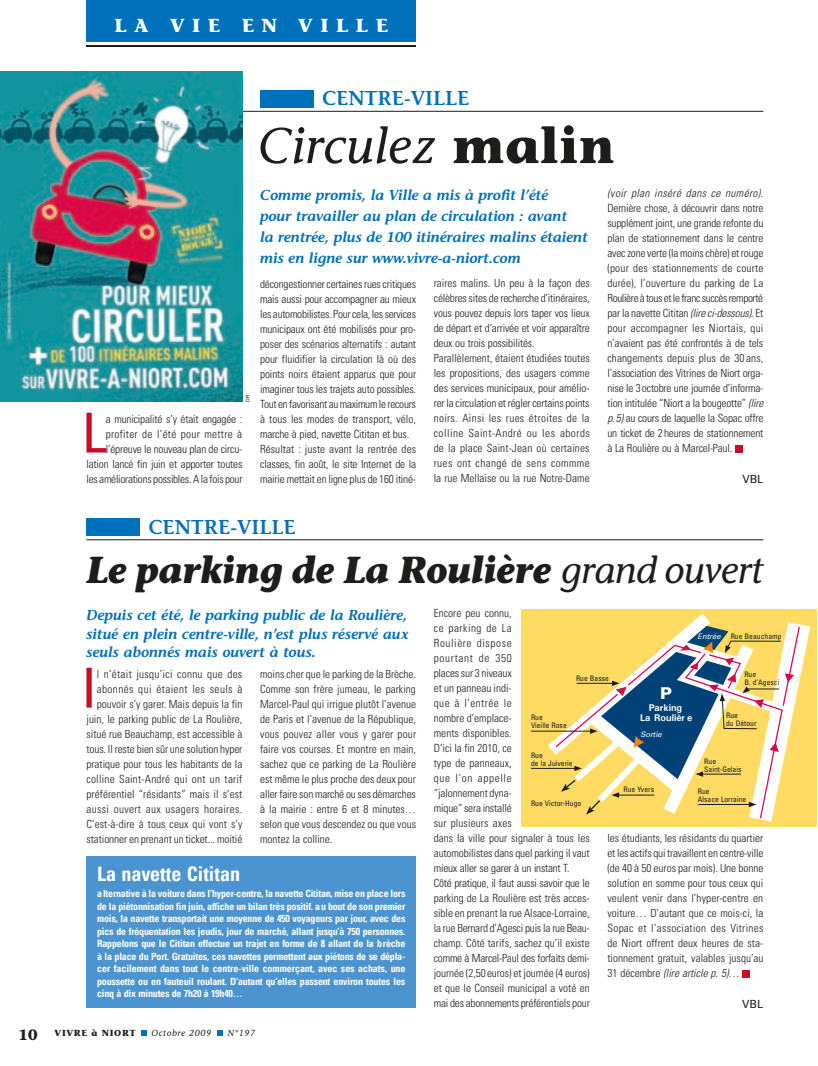
<style>
.page{position:relative;width:818px;height:1066px;background:#fff}
.page>*{position:absolute;margin:0;border:0;box-sizing:border-box;transform-origin:0 0}
.t1{font:55.5px "Univers 57 Condensed";color:#ca0a28}
.t2{font:italic 50px "Stone Informal";letter-spacing:.01em;color:#1d1d1b}
.t3{font:italic 700 37.5px "Stone Informal";letter-spacing:-.01em;color:#1d1d1b}
.t4{font:600 20px "Stone Informal";color:#0070ba}
.t5{font:300 condensed 20px "Univers 47";color:#fff}
.t6{font:700 18.75px "Stone Informal";letter-spacing:.4em;color:#fff}
.t7{font:900 16.38px "Univers";color:#fff}
.t8{font:italic 600 14.38px/21.2px "Stone Informal";letter-spacing:-.01em;color:#0070ba}
.t9{font:300 condensed 11.25px/15px "Univers";letter-spacing:-.005em;color:#1d1d1b}
.t10{font:11.25px "Univers 55";letter-spacing:-.005em;color:#1d1d1b}
.t11{font:300 condensed 10px/12.5px "Univers 47";letter-spacing:-.02em;color:#fff;text-align:justify}
.t12{font:700 9.75px/10.2px "Univers";color:#fff;text-align:center}
.t13{font:italic 8.75px "Stone Informal";letter-spacing:.075em;color:#1d1d1b}
.t14{font:700 8.75px "Stone Informal";letter-spacing:.075em;color:#1d1d1b}
.t15{font:7.62px/7.6px "Univers 57 Condensed";color:#1d1d1b}
.t16{font:italic 7.62px "Univers 55";color:#fff}
.t17{font:5px "Univers 55";color:#1d1d1b}
.s1{font-weight:700;font-style:normal}
.s2{font-style:italic}
.s3{font-weight:400}
.s4{font-size:15px}
</style>
<div class="page">
<img style="left:0;top:235px;width:1px;height:80px">
<img style="left:0;top:330px;width:1px;height:71px">
<hr style="left:86px;top:111px;width:677px;height:1px;background:#1d1d1b">
<div style="left:735px;top:445px;width:7px;height:8px;background:#ca0a28"></div>
<svg style="left:141px;top:1031px;width:5px;height:5px"></svg>
<svg style="left:217px;top:1031px;width:5px;height:5px"></svg>
<div style="left:260px;top:90px;width:53px;height:18px;background:#0070ba"></div>
<div style="left:743px;top:970px;width:7px;height:8px;background:#ca0a28"></div>
<div style="left:86px;top:518px;width:54px;height:18px;background:#0070ba"></div>
<hr style="left:86px;top:539px;width:677px;height:1px;background:#1d1d1b">
<img style="left:1px;top:71px;width:241px;height:331px">
<div style="left:86px;top:856px;width:330px;height:152px;background:#4c94d0"></div>
<div style="left:521px;top:609px;width:295px;height:217px;background:#ffdb63"></div>
<hr style="left:531px;top:768px;width:45px;height:1px;background:#1d1d1b">
<hr style="left:531px;top:731px;width:61px;height:1px;background:#1d1d1b">
<svg style="left:535px;top:609px;width:282px;height:218px"></svg>
<div style="left:86px;top:0;width:330px;height:42px;background:#0070ba"></div>
<hr style="left:86px;top:45px;width:330px;height:2px;background:#1d1d1b">
<h3 class="t6" style="left:114px;top:14px;width:275px">LA V IE EN V ILLE</h3>
<h3 class="t4" style="left:322px;top:86px;width:149px">CENTRE-VILLE</h3>
<p class="t17" style="left:245px;top:402px;width:8px;rotate:-90deg">DR</p>
<h1 class="t1" style="left:82px;top:397px;width:26px">L</h1>
<p class="t9" style="left:86px;top:411px;width:158px;text-align:right">a municipalité s’y était engagée : profiter de l’été pour mettre à l’épreuve le nouveau plan de circu&shy;lation lancé fin juin et apporter toutes les améliorations possibles. A la fois pour</p>
<h2 class="t2" style="left:257px;top:116px;width:359px">Circulez <span class="s1">MALIN</span></h2>
<p class="t8" style="left:260px;top:184px;width:329px">Comme promis, la Ville a mis à profit l’été<br>pour travailler au plan de circulation : avant<br>la rentrée, plus de 100 itinéraires malins étaient mis en ligne sur www.vivre-a-niort.com</p>
<p class="t9" style="left:260px;top:276px;width:158px">décongestionner certaines rues critiques mais aussi pour accompagner au mieux les automobilistes. Pour cela, les services municipaux ont été mobilisés pour pro&shy;poser des scénarios alternatifs : autant pour fluidifier la circulation là où des points noirs étaient apparus que pour imaginer tous les trajets auto possibles.<br>Tout en favorisant au maximum le recours à tous les modes de transport, vélo, marche à pied, navette Cititan et bus.<br>Résultat : juste avant la rentrée des classes, fin août, le site Internet de la mairie mettait en ligne plus de 160 itiné-</p>
<p class="t9" style="left:434px;top:276px;width:158px">raires malins. Un peu à la façon des célèbres sites de recherche d’itinéraires, vous pouvez depuis lors taper vos lieux de départ et d’arrivée et voir apparaître deux ou trois possibilités.<br>Parallèlement, étaient étudiées toutes les propositions, des usagers comme des services municipaux, pour amélio&shy;rer la circulation et régler certains points noirs. Ainsi les rues étroites de la colline Saint-André ou les abords de la place Saint-Jean où certaines rues ont changé de sens commme la rue Mellaise ou la rue Notre-Dame</p>
<p class="t9" style="left:607px;top:186px;width:157px;text-align:justify"><span class="s2">(voir plan inséré dans ce numéro)</span>.<br>Dernière chose, à découvrir dans notre supplément joint, une grande refonte du plan de stationnement dans le centre avec zone verte (la moins chère) et rouge (pour des stationnements de courte durée), l’ouverture du parking de La Roulière à tous et le franc succès remporté par la navette Cititan <span class="s2">(lire ci-dessous)</span>. Et pour accompagner les Niortais, qui n’avaient pas été confrontés à de tels changements depuis plus de 30 ans, l’association des Vitrines de Niort orga&shy;nise le 3octobre une journée d’informa&shy;tion intitulée “Niort a la bougeotte” <span class="s2">(lire p.5)</span> au cours de laquelle la Sopac offre un ticket de 2heures de stationnement à La Roulière ou à Marcel-Paul.</p>
<p class="t10" style="left:742px;top:472px;width:22px">VBL</p>
<h3 class="t4" style="left:148px;top:515px;width:149px">CENTRE-VILLE</h3>
<h3 class="t3" style="left:86px;top:547px;width:678px">Le parking de La Roulière <span class="s3">grand ouvert</span></h3>
<p class="t8" style="left:86px;top:605px;width:324px;line-height:18.8px;text-align:justify">Depuis cet été, le parking public de la Roulière, situé en plein centre-ville, n’est plus réservé aux seuls abonnés mais ouvert à tous.</p>
<p class="t9" style="left:434px;top:606px;width:158px">Encore peu connu,<br>ce parking de La<br>Roulière dispose<br>pourtant de 350<br>places sur 3 niveaux<br>et un panneau indi-<br>que à l’entrée le<br>nombre d’emplace-<br>ments disponibles.<br>D’ici la fin 2010, ce<br>type de panneaux,<br>que l’on appelle<br>“jalonnement dyna-<br>mique” sera installé<br>sur plusieurs axes<br>dans la ville pour signaler à tous les automobilistes dans quel parking il vaut mieux aller se garer à un instant T.<br>Côté pratique, il faut aussi savoir que le parking de La Roulière est très acces&shy;sible en prenant la rue Alsace-Lorraine, la rue Bernard d’Agesci puis la rue Beau&shy;champ. Côté tarifs, sachez qu’il existe comme à Marcel-Paul des forfaits demi&shy;journée (2,50 euros) et journée (4 euros) et que le Conseil municipal a voté en mai des abonnements préférentiels pour</p>
<p class="t15" style="left:731px;top:632px;width:52px">Rue Beauchamp</p>
<p class="t15" style="left:744px;top:670px;width:37px">Rue<br>B. d’Agesci</p>
<p class="t16" style="left:697px;top:632px;width:25px">Entrée</p>
<h1 class="t1" style="left:81px;top:652px;width:17px">I</h1>
<p class="t9" style="left:86px;top:666px;width:157px;text-align:right">l n’était jusqu’ici connu que des abonnés qui étaient les seuls à pouvoir s’y garer. Mais depuis la fin juin, le parking public de La Roulière, situé rue Beauchamp, est accessible à tous. Il reste bien sûr une solution hyper pratique pour tous les habitants de la colline Saint-André qui ont un tarif préférentiel “résidants” mais il s’est aussi ouvert aux usagers horaires.<br>C’est-à-dire à tous ceux qui vont s’y stationner en prenant un ticket... moitié</p>
<p class="t9" style="left:260px;top:666px;width:158px;text-align:justify">moins cher que le parking de la Brèche.<br>Comme son frère jumeau, le parking Marcel-Paul qui irrigue plutôt l’avenue de Paris et l’avenue de la République, vous pouvez aller vous y garer pour faire vos courses. Et montre en main, sachez que ce parking de La Roulière est même le plus proche des deux pour aller faire son marché ou ses démarches à la mairie : entre 6 et 8 minutes… selon que vous descendez ou que vous montez la colline.</p>
<p class="t15" style="left:576px;top:674px;width:34px">Rue Basse</p>
<h3 class="t7" style="left:660px;top:683px;width:13px">P</h3>
<p class="t16" style="left:641px;top:729px;width:23px">Sortie</p>
<p class="t12" style="left:640px;top:702px;width:54px">Parking<br>La Roulièr e</p>
<p class="t15" style="left:726px;top:711px;width:32px">Rue<br>du Détour</p>
<p class="t15" style="left:531px;top:714px;width:37px">Rue<br>Vieille Rose</p>
<p class="t15" style="left:531px;top:752px;width:43px">Rue<br>de la Juiverie</p>
<p class="t15" style="left:531px;top:799px;width:52px">Rue Victor-Hugo</p>
<p class="t15" style="left:704px;top:757px;width:39px">Rue<br>Saint-Gelais</p>
<p class="t15" style="left:698px;top:787px;width:50px">Rue<br>Alsace Lorraine</p>
<p class="t15" style="left:623px;top:786px;width:32px">Rue Yvers</p>
<p class="t9" style="left:607px;top:831px;width:158px;text-align:justify">les étudiants, les résidants du quartier et les actifs qui travaillent en centre-ville (de 40 à 50 euros par mois). Une bonne solution en somme pour tous ceux qui veulent venir dans l’hyper-centre en voiture… D’autant que ce mois-ci, la Sopac et l’association des Vitrines de Niort offrent deux heures de sta&shy;tionnement gratuit, valables jusqu’au 31 décembre <span class="s2">(lire article p. 5)</span>…</p>
<p class="t10" style="left:742px;top:997px;width:23px">VBL</p>
<h3 class="t5" style="left:97px;top:862px;width:144px">La navette Cititan</h3>
<p class="t11" style="left:97px;top:887px;width:310px">A lternative à la voiture dans l’hyper-centre, la navette Cititan, mise en place lors de la piétonnisation fin juin, affiche un bilan très positif. A u bout de son premier mois, la navette transportait une moyenne de 450 voyageurs par jour, avec des pics de fréquentation les jeudis, jour de marché, allant jusqu’à 750 personnes.<br>Rappelons que le Cititan effectue un trajet en forme de 8 allant de la B rèche à la place du Port. Gratuites, ces navettes permettent aux piétons de se dépla&shy;cer facilement dans tout le centre-ville commerçant, avec ses achats, une poussette ou en fauteuil roulant. D’autant qu’elles passent environ toutes les cinq à dix minutes de 7h20 à 19h40…</p>
<p class="t14" style="left:19px;top:1027px;width:119px"><span class="s4">10</span> VIVRE À NIORT</p>
<p class="t13" style="left:152px;top:1028px;width:61px">Octobre 2009</p>
<p class="t13" style="left:228px;top:1028px;width:29px">N°197</p>
</div>
